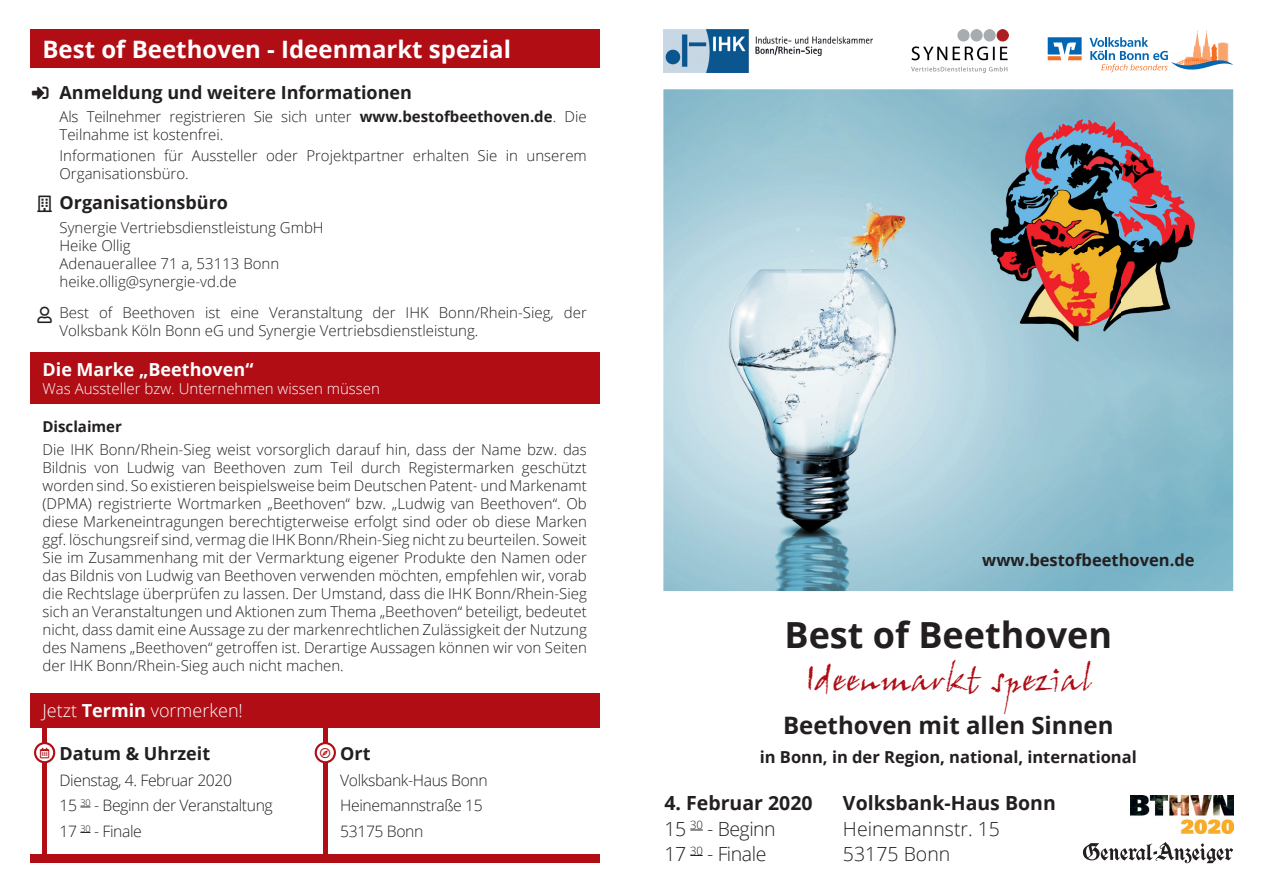
<style>
.page{position:relative;width:1263px;height:893px;background:#fff}
.page>*{position:absolute;margin:0;border:0;box-sizing:border-box;transform-origin:0 0}
.t1{font:36px "John Handy Let Plain";color:#b00d15}
.t2{font:700 36px "Open Sans";color:#231f20}
.t3{font:700 24px "Open Sans";color:#fff}
.t4{font:700 24px "Open Sans";color:#231f20}
.t5{font:300 19.5px/25.5px "Open Sans";letter-spacing:-.025em;color:#231f20}
.t6{font:300 19.5px/25.5px "Open Sans";color:#231f20}
.t7{font:700 19.5px "Open Sans";color:#231f20}
.t8{font:700 18px "Open Sans";color:#231f20}
.t9{font:300 18px "Open Sans";color:#fff}
.t10{font:700 18px "Open Sans";color:#fff}
.t11{font:700 16.5px "Open Sans";color:#231f20}
.t12{font:300 15.75px/25.5px "Open Sans";letter-spacing:-.025em;color:#231f20}
.t13{font:300 15px/18px "Open Sans";color:#231f20}
.t14{font:300 15px "Open Sans";color:#fff}
.t15{font:700 15px "Open Sans";color:#231f20}
.s1{font-weight:700}
</style>
<div class="page">
<div style="left:30px;top:30px;width:570px;height:38px;background:#b00d15"></div>
<div style="left:30px;top:353px;width:570px;height:51px;background:#b00d15"></div>
<div style="left:30px;top:855px;width:570px;height:8px;background:#b00d15"></div>
<div style="left:30px;top:693px;width:570px;height:34px;background:#b00d15"></div>
<hr style="left:323px;top:727px;width:4px;height:128px;background:#b00d15">
<hr style="left:43px;top:727px;width:4px;height:128px;background:#b00d15">
<svg style="left:34px;top:742px;width:21px;height:21px"></svg>
<div style="left:36px;top:744px;width:17px;height:17px;background:#fff;border-radius:50%"></div>
<svg style="left:315px;top:742px;width:21px;height:21px"></svg>
<div style="left:317px;top:744px;width:17px;height:17px;background:#fff;border-radius:50%"></div>
<img style="left:663px;top:30px;width:209px;height:42px">
<svg style="left:1048px;top:37px;width:33px;height:23px"></svg>
<svg style="left:1089px;top:30px;width:144px;height:42px"></svg>
<img style="left:911px;top:30px;width:97px;height:42px">
<svg style="left:690px;top:830px;width:13px;height:1px"></svg>
<svg style="left:690px;top:855px;width:13px;height:1px"></svg>
<img style="left:663px;top:89px;width:570px;height:502px">
<img style="left:982px;top:115px;width:230px;height:229px">
<img style="left:1130px;top:795px;width:103px;height:38px">
<svg style="left:1083px;top:842px;width:150px;height:21px"></svg>
<h2 class="t3" style="left:43px;top:32px;width:470px">Best of Beethoven - Ideenmarkt spezial</h2>
<p class="t8" style="left:60px;top:80px;width:354px">Anmeldung und weitere Informationen</p>
<p class="t13" style="left:60px;top:107px;width:529px">Als Teilnehmer registrieren Sie sich unter <span class="s1">www.bestofbeethoven.de</span>. Die<br>Teilnahme ist kostenfrei.</p>
<p class="t13" style="left:60px;top:146px;width:529px">Informationen für Aussteller oder Projektpartner erhalten Sie in unserem<br>Organisationsbüro.</p>
<p class="t8" style="left:60px;top:190px;width:170px">Organisationsbüro</p>
<p class="t13" style="left:60px;top:218px;width:266px">Synergie Vertriebsdienstleistung GmbH<br>Heike Ollig<br>Adenauerallee 71 a, 53113 Bonn heike.ollig@synergie-vd.de</p>
<p class="t13" style="left:60px;top:303px;width:529px">Best of Beethoven ist eine Veranstaltung der IHK Bonn/Rhein-Sieg, der<br>Volksbank Köln Bonn eG und Synergie Vertriebsdienstleistung.</p>
<p class="t10" style="left:43px;top:357px;width:212px">Die Marke „Beethoven“</p>
<p class="t14" style="left:43px;top:379px;width:339px">Was Aussteller bzw. Unternehmen wissen müssen</p>
<p class="t15" style="left:43px;top:416px;width:81px">Disclaimer</p>
<p class="t13" style="left:43px;top:440px;width:546px;text-align:justify">Die IHK Bonn/Rhein-Sieg weist vorsorglich darauf hin, dass der Name bzw. das Bildnis von Ludwig van Beethoven zum Teil durch Registermarken geschützt worden sind. So existieren beispielsweise beim Deutschen Patent- und Markenamt (DPMA) registrierte Wortmarken „Beethoven“ bzw. „Ludwig van Beethoven“. Ob diese Markeneintragungen berechtigterweise erfolgt sind oder ob diese Marken ggf. löschungsreif sind, vermag die IHK Bonn/Rhein-Sieg nicht zu beurteilen. Soweit Sie im Zusammenhang mit der Vermarktung eigener Produkte den Namen oder das Bildnis von Ludwig van Beethoven verwenden möchten, empfehlen wir, vorab die Rechtslage überprüfen zu lassen. Der Umstand, dass die IHK Bonn/Rhein-Sieg sich an Veranstaltungen und Aktionen zum Thema „Beethoven“ beteiligt, bedeutet nicht, dass damit eine Aussage zu der markenrechtlichen Zulässigkeit der Nutzung des Namens „Beethoven“ getroffen ist. Derartige Aussagen können wir von Seiten der IHK Bonn/Rhein-Sieg auch nicht machen.</p>
<p class="t9" style="left:43px;top:698px;width:202px">Jetzt <span class="s1">Termin</span> vormerken!</p>
<p class="t8" style="left:60px;top:740px;width:152px">Datum &amp; Uhrzeit</p>
<p class="t8" style="left:340px;top:740px;width:32px">Ort</p>
<p class="t12" style="left:60px;top:793px;width:215px">15 <sup>30</sup> - Beginn der Veranstaltung<br>17 <sup>30</sup> - Finale</p>
<p class="t12" style="left:340px;top:793px;width:144px">Heinemannstraße 15<br>53175 Bonn</p>
<p class="t12" style="left:60px;top:767px;width:174px">Dienstag, 4. Februar 2020</p>
<p class="t12" style="left:340px;top:767px;width:149px">Volksbank-Haus Bonn</p>
<p class="t11" style="left:982px;top:548px;width:214px">www.bestofbeethoven.de</p>
<h1 class="t2" style="left:784px;top:610px;width:329px">Best of Beethoven</h1>
<h1 class="t1" style="left:805px;top:656px;width:287px">Ideenmarkt spezial</h1>
<h2 class="t4" style="left:783px;top:708px;width:332px">Beethoven mit allen Sinnen</h2>
<p class="t11" style="left:760px;top:746px;width:378px">in Bonn, in der Region, national, international</p>
<h3 class="t5" style="left:664px;top:790px;width:150px"><span class="s1">4. Februar 2020<br></span>15 <sup>30</sup> - Beginn<br>17 <sup>30</sup> - Finale</h3>
<h3 class="t7" style="left:843px;top:789px;width:214px">Volksbank-Haus Bonn</h3>
<h3 class="t6" style="left:843px;top:815px;width:159px">Heinemannstr. 15<br>53175 Bonn</h3>
</div>
